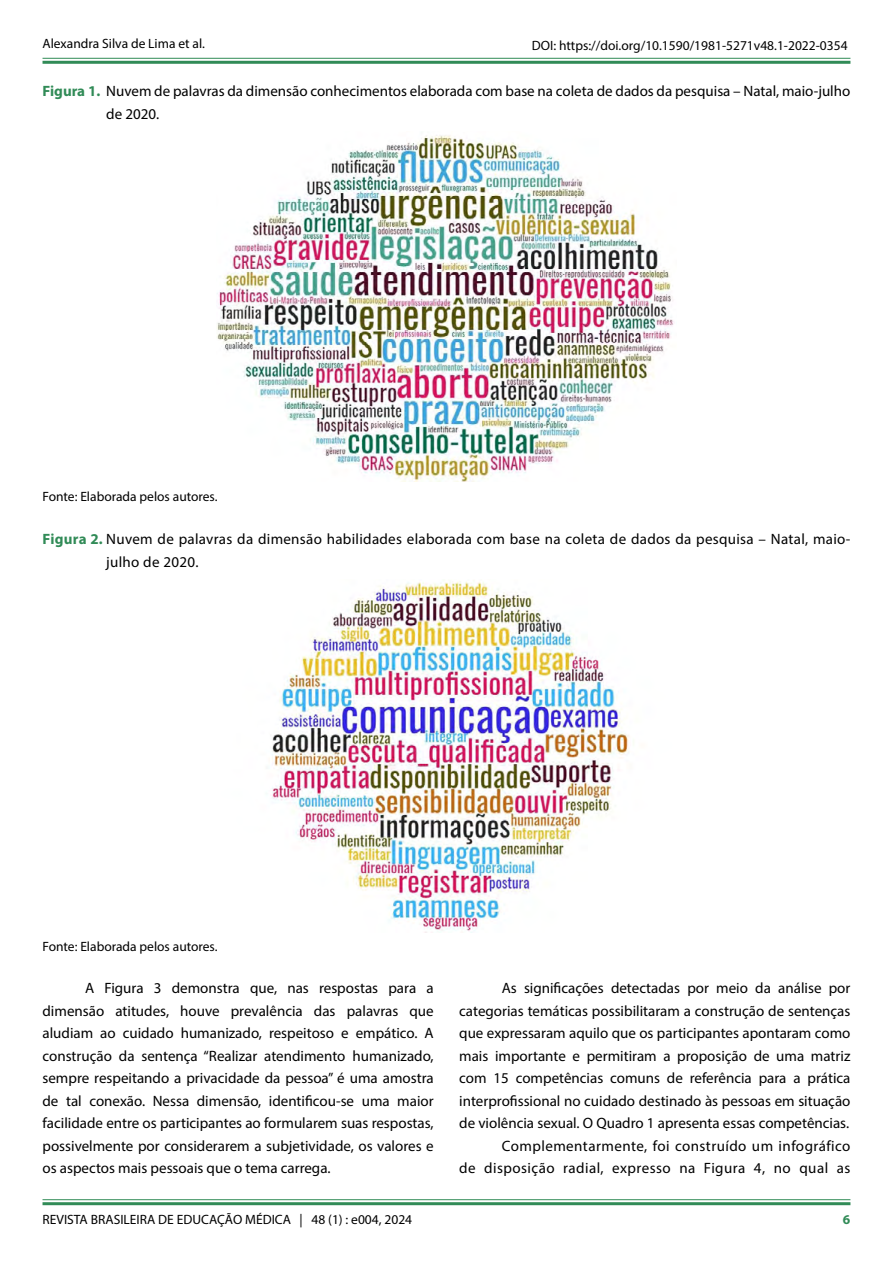
<style>
.page{position:relative;width:893px;height:1263px;background:#fff}
.page>*{position:absolute;margin:0;border:0;box-sizing:border-box;transform-origin:0 0}
.t1{font:15px/22.5px "Myriad Pro";color:#000;text-align:justify}
.t2{font:15px/22.5px "Myriad Pro";letter-spacing:.02em;color:#000}
.t3{font:13.5px "Myriad Pro";color:#000}
.t4{font:700 13.5px "Myriad Pro";color:#318b57}
.s1{font-weight:700;color:#318b57}
</style>
<div class="page">
<hr style="left:43px;top:1199px;width:807px;height:1px;background:#318b57">
<hr style="left:43px;top:1202px;width:807px;height:3px;background:#318b57">
<hr style="left:43px;top:58px;width:807px;height:1px;background:#318b57">
<hr style="left:43px;top:61px;width:807px;height:3px;background:#318b57">
<img style="left:217px;top:135px;width:457px;height:347px">
<img style="left:272px;top:580px;width:357px;height:353px">
<p class="t3" style="left:43px;top:35px;width:164px">Alexandra Silva de Lima et al.</p>
<p class="t3" style="left:532px;top:37px;width:317px">DOI: https://doi.org/10.1590/1981-5271v48.1-2022-0354</p>
<p class="t1" style="left:106px;top:80px;width:746px;text-indent:-64px"><span class="s1">Figura 1.</span> Nuvem de palavras da dimensão conhecimentos elaborada com base na coleta de dados da pesquisa – Natal, maio-julho de 2020.</p>
<p class="t3" style="left:43px;top:488px;width:177px">Fonte: Elaborada pelos autores.</p>
<p class="t2" style="left:106px;top:528px;width:746px;text-indent:-64px"><span class="s1">Figura 2.</span> Nuvem de palavras da dimensão habilidades elaborada com base na coleta de dados da pesquisa – Natal, maio&shy;julho de 2020.</p>
<p class="t3" style="left:43px;top:938px;width:177px">Fonte: Elaborada pelos autores.</p>
<p class="t1" style="left:43px;top:977px;width:393px;text-indent:43px">A Figura 3 demonstra que, nas respostas para a dimensão atitudes, houve prevalência das palavras que aludiam ao cuidado humanizado, respeitoso e empático. A construção da sentença “Realizar atendimento humanizado, sempre respeitando a privacidade da pessoa” é uma amostra de tal conexão. Nessa dimensão, identificou-se uma maior facilidade entre os participantes ao formularem suas respostas, possivelmente por considerarem a subjetividade, os valores e os aspectos mais pessoais que o tema carrega.</p>
<p class="t1" style="left:459px;top:977px;width:393px;text-align:right">As significações detectadas por meio da análise por categorias temáticas possibilitaram a construção de sentenças que expressaram aquilo que os participantes apontaram como mais importante e permitiram a proposição de uma matriz com 15 competências comuns de referência para a prática interprofissional no cuidado destinado às pessoas em situação de violência sexual. O Quadro 1 apresenta essas competências.<br>Complementarmente, foi construído um infográfico<br>de disposição radial, expresso na Figura 4, no qual as</p>
<p class="t3" style="left:43px;top:1211px;width:371px">REVISTA BRASILEIRA DE EDUCAÇÃO MÉDICA | 48 (1) : e004, 2024</p>
<p class="t4" style="left:843px;top:1210px;width:9px">6</p>
</div>
